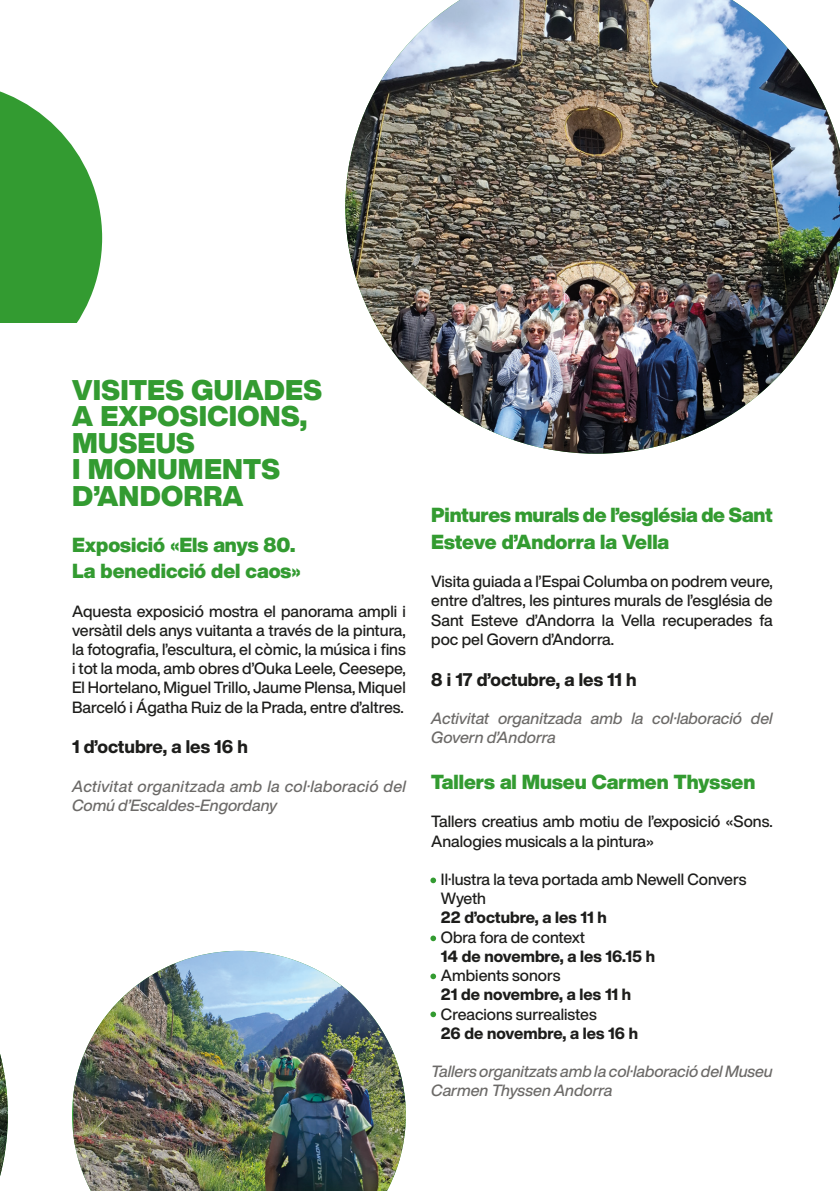
<style>
.page{position:relative;width:840px;height:1191px;background:#fff}
.page>*{position:absolute;margin:0;border:0;box-sizing:border-box;transform-origin:0 0}
.t1{font:900 28px "Helvetica Now Display";letter-spacing:.01em;color:#339b31}
.t2{font:900 20px/26.6px "Helvetica Now Display";color:#339b31}
.t3{font:800 18px "Helvetica Now Display";color:#1d1d1b}
.t4{font:500 16px/19.2px "Helvetica Now Display";color:#1d1d1b;text-align:justify}
.t5{font:16px/19.2px "Helvetica Now Display Med Ita";color:#6c6a68}
.t6{font:800 16px "Helvetica Now Display";color:#1d1d1b}
</style>
<div class="page">
<img style="left:0;top:1054px;width:8px;height:122px">
<img style="left:73px;top:950px;width:332px;height:241px">
<img style="left:345px;top:0;width:494px;height:454px">
<svg style="left:0;top:91px;width:102px;height:232px"></svg>
<svg style="left:430px;top:877px;width:6px;height:6px"></svg>
<svg style="left:430px;top:935px;width:6px;height:6px"></svg>
<svg style="left:430px;top:973px;width:6px;height:6px"></svg>
<svg style="left:430px;top:1011px;width:6px;height:6px"></svg>
<p class="t1" style="left:72px;top:370px;width:251px">VISITES GUIADES</p>
<p class="t1" style="left:72px;top:397px;width:236px">A EXPOSICIONS,</p>
<p class="t1" style="left:72px;top:423px;width:124px">MUSEUS</p>
<p class="t1" style="left:72px;top:450px;width:209px">I MONUMENTS</p>
<p class="t1" style="left:72px;top:476px;width:172px">D’ANDORRA</p>
<p class="t2" style="left:72px;top:531px;width:225px">Exposició «Els anys 80.</p>
<p class="t2" style="left:72px;top:558px;width:230px">La benedicció del caos»</p>
<p class="t4" style="left:72px;top:601px;width:335px">Aquesta exposició mostra el panorama ampli i versàtil dels anys vuitanta a través de la pintura, la fotografia, l’escultura, el còmic, la música i fins i tot la moda, amb obres d’Ouka Leele, Ceesepe, El Hortelano, Miguel Trillo, Jaume Plensa, Miquel Barceló i Ágatha Ruiz de la Prada, entre d’altres.</p>
<p class="t3" style="left:72px;top:734px;width:177px">1 d’octubre, a les 16 h</p>
<p class="t5" style="left:72px;top:776px;width:335px">Activitat organitzada amb la col·laboració del<br>Comú d’Escaldes-Engordany</p>
<p class="t2" style="left:431px;top:502px;width:343px">Pintures murals de l’església de Sant<br>Esteve d’Andorra la Vella</p>
<p class="t4" style="left:431px;top:572px;width:343px">Visita guiada a l’Espai Columba on podrem veure, entre d’altres, les pintures murals de l’església de Sant Esteve d’Andorra la Vella recuperades fa poc pel Govern d’Andorra.</p>
<p class="t3" style="left:431px;top:667px;width:207px">8 i 17 d’octubre, a les 11 h</p>
<p class="t5" style="left:431px;top:709px;width:343px">Activitat organitzada amb la col·laboració del<br>Govern d’Andorra</p>
<p class="t2" style="left:431px;top:768px;width:325px">Tallers al Museu Carmen Thyssen</p>
<p class="t4" style="left:431px;top:812px;width:343px">Tallers creatius amb motiu de l’exposició «Sons.<br>Analogies musicals a la pintura»</p>
<p class="t4" style="left:440px;top:869px;width:307px">Il·lustra la teva portada amb Newell Convers</p>
<p class="t4" style="left:440px;top:889px;width:47px">Wyeth</p>
<p class="t6" style="left:440px;top:906px;width:167px">22 d’octubre, a les 11 h</p>
<p class="t4" style="left:440px;top:927px;width:146px">Obra fora de context</p>
<p class="t6" style="left:440px;top:945px;width:215px">14 de novembre, a les 16.15 h</p>
<p class="t4" style="left:440px;top:965px;width:121px">Ambients sonors</p>
<p class="t6" style="left:440px;top:983px;width:192px">21 de novembre, a les 11 h</p>
<p class="t4" style="left:440px;top:1004px;width:157px">Creacions surrealistes</p>
<p class="t6" style="left:440px;top:1022px;width:199px">26 de novembre, a les 16 h</p>
<p class="t5" style="left:431px;top:1061px;width:343px">Tallers organitzats amb la col·laboració del Museu<br>Carmen Thyssen Andorra</p>
</div>
